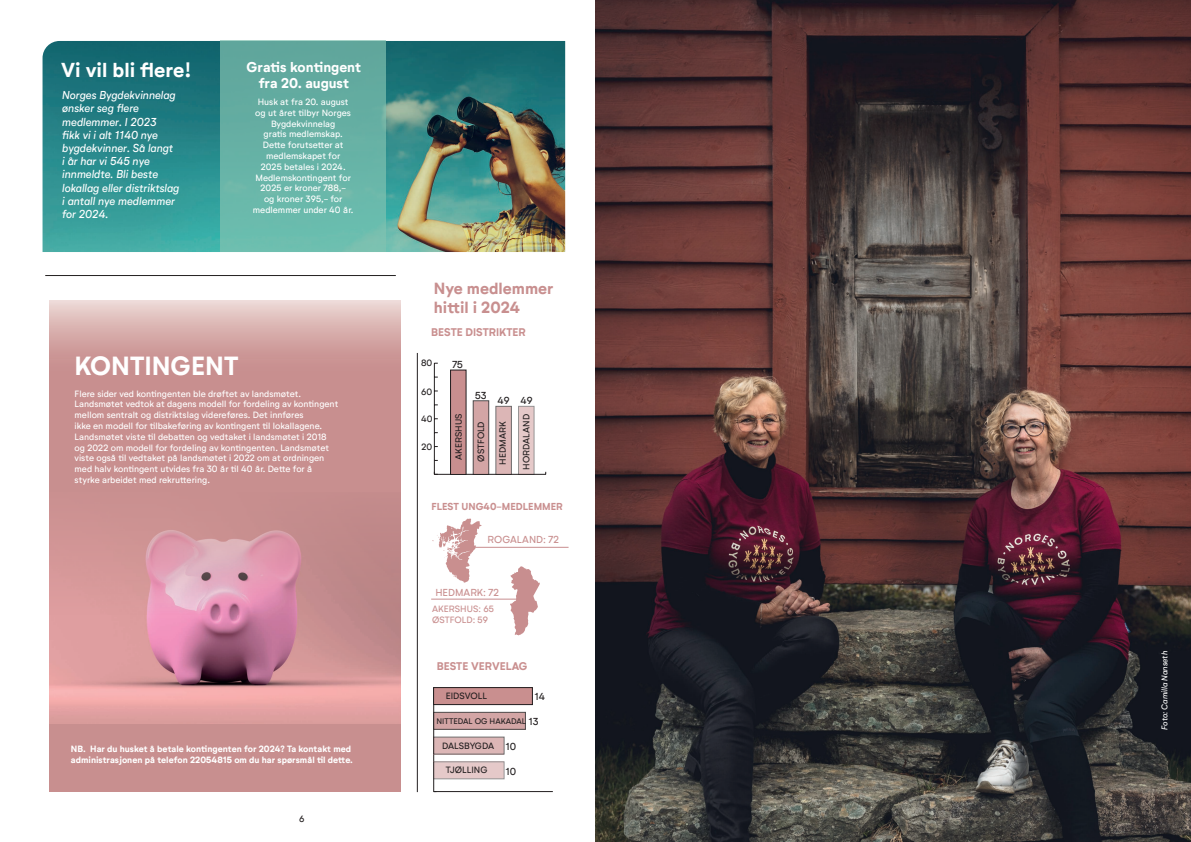
<style>
.page{position:relative;width:1191px;height:842px;background:#fff}
.page>*{position:absolute;margin:0;border:0;box-sizing:border-box;transform-origin:0 0}
.t1{font:700 26px "Neutrif Studio";color:#fff}
.t2{font:700 20px "Neutrif Studio";color:#fff}
.t3{font:700 16px/19.2px "Neutrif Studio";color:#c88f8f}
.t4{font:700 14px/16px "Neutrif Studio";color:#fff;text-align:center}
.t5{font:italic 11px/13.2px "Neutrif Studio";color:#fff}
.t6{font:700 11px "Neutrif Studio";color:#c98f8f}
.t7{font:10px "Neutrif Studio";color:#c98f8f}
.t8{font:700 10px "Neutrif Studio";color:#c98f8f}
.t9{font:10px "Neutrif Studio";color:#231f20}
.t10{font:9px/10.8px "Neutrif Studio";color:#fff}
.t11{font:700 9px/10.8px "Neutrif Studio";color:#fff}
.t12{font:9px "Neutrif Studio";color:#231f20}
.t13{font:9px/10.8px "Neutrif Studio";color:#c98f8f}
.t14{font:italic 8px "Neutrif Studio";color:#fff}
.t15{font:8px "Neutrif Studio";color:#231f20}
</style>
<div class="page">
<svg style="left:50px;top:300px;width:350px;height:192px;background:#cd9a99"></svg>
<div style="left:50px;top:492px;width:350px;height:299px;background:#c88f8f"></div>
<img style="left:50px;top:530px;width:350px;height:194px">
<hr style="left:45px;top:275px;width:351px;height:1px;background:#231f20">
<hr style="left:417px;top:353px;width:1px;height:439px;background:#231f20">
<hr style="left:434px;top:474px;width:112px;height:1px;background:#231f20">
<hr style="left:434px;top:363px;width:1px;height:111px;background:#231f20">
<div style="left:518px;top:406px;width:16px;height:68px;background:#e5c9c9"></div>
<div style="left:496px;top:406px;width:15px;height:68px;background:#dcb6b6"></div>
<div style="left:473px;top:401px;width:16px;height:73px;background:#d3a5a5"></div>
<div style="left:450px;top:370px;width:16px;height:104px;background:#c98f8f"></div>
<div style="left:450px;top:370px;width:16px;height:105px;border:1px solid #231f20"></div>
<hr style="left:433px;top:687px;width:1px;height:105px;background:#231f20">
<hr style="left:433px;top:791px;width:120px;height:1px;background:#231f20">
<div style="left:434px;top:762px;width:70px;height:17px;background:#e5c9c9"></div>
<div style="left:434px;top:737px;width:70px;height:17px;background:#dcb6b6"></div>
<div style="left:434px;top:712px;width:91px;height:17px;background:#d3a5a5"></div>
<div style="left:433px;top:687px;width:99px;height:18px;background:#c98f8f"></div>
<div style="left:433px;top:687px;width:99px;height:18px;border:1px solid #231f20"></div>
<svg style="left:432px;top:518px;width:50px;height:65px"></svg>
<svg style="left:510px;top:566px;width:30px;height:69px"></svg>
<hr style="left:431px;top:599px;width:96px;height:1px;background:#c88e8f">
<hr style="left:473px;top:547px;width:95px;height:1px;background:#c88e8f">
<img style="left:43px;top:41px;width:522px;height:211px">
<div style="left:220px;top:41px;width:166px;height:211px;background:#66b2a5"></div>
<img style="left:595px;top:0;width:596px;height:842px">
<h3 class="t4" style="left:246px;top:59px;width:116px">Gratis kontingent fra 20. august</h3>
<h2 class="t2" style="left:61px;top:57px;width:132px">Vi vil bli flere!</h2>
<p class="t5" style="left:62px;top:89px;width:119px">Norges Bygdekvinnelag ønsker seg flere medlemmer. I 2023<br>fikk vi i alt 1140 nye bygdekvinner. Så langt<br>i år har vi 545 nye innmeldte. Bli beste lokallag eller distriktslag i antall nye medlemmer for 2024.</p>
<p class="t10" style="left:253px;top:96px;width:102px;text-align:center">Husk at fra 20. august og ut året tilbyr Norges<br>Bygdekvinnelag<br>gratis medlemskap.<br>Dette forutsetter at medlemskapet for<br>2025 betales i 2024.<br>Medlemskontingent for<br>2025 er kroner 788,-<br>og kroner 395,- for medlemmer under 40 år.</p>
<h1 class="t1" style="left:75px;top:349px;width:165px">KONTINGENT</h1>
<p class="t10" style="left:75px;top:388px;width:265px">Flere sider ved kontingenten ble drøftet av landsmøtet.<br>Landsmøtet vedtok at dagens modell for fordeling av kontingent mellom sentralt og distriktslag videreføres. Det innføres<br>ikke en modell for tilbakeføring av kontingent til lokallagene.<br>Landsmøtet viste til debatten og vedtaket i landsmøtet i 2018 og 2022 om modell for fordeling av kontingenten. Landsmøtet viste også til vedtaket på landsmøtet i 2022 om at ordningen med halv kontingent utvides fra 30 år til 40 år. Dette for å styrke arbeidet med rekruttering.</p>
<p class="t11" style="left:71px;top:743px;width:283px">NB. Har du husket å betale kontingenten for 2024? Ta kontakt med administrasjonen på telefon 22054815 om du har spørsmål til dette.</p>
<p class="t12" style="left:299px;top:814px;width:7px">6</p>
<h3 class="t3" style="left:434px;top:279px;width:121px">Nye medlemmer hittil i 2024</h3>
<p class="t6" style="left:431px;top:325px;width:96px">BESTE DISTRIKTER</p>
<p class="t12" style="left:421px;top:358px;width:13px">80</p>
<p class="t9" style="left:452px;top:359px;width:12px">75</p>
<p class="t12" style="left:421px;top:386px;width:13px">60</p>
<p class="t12" style="left:421px;top:413px;width:13px">40</p>
<p class="t12" style="left:421px;top:441px;width:12px">20</p>
<p class="t12" style="left:453px;top:460px;width:48px;rotate:-90deg">AKERSHUS</p>
<p class="t9" style="left:475px;top:389px;width:13px">53</p>
<p class="t9" style="left:497px;top:394px;width:37px">49 49</p>
<p class="t12" style="left:475px;top:462px;width:42px;rotate:-90deg">ØSTFOLD</p>
<p class="t12" style="left:497px;top:465px;width:45px;rotate:-90deg">HEDMARK</p>
<p class="t12" style="left:521px;top:469px;width:57px;rotate:-90deg">HORDALAND</p>
<p class="t8" style="left:431px;top:500px;width:133px">FLEST UNG40-MEDLEMMER</p>
<p class="t7" style="left:487px;top:533px;width:73px">ROGALAND: 72</p>
<p class="t7" style="left:435px;top:586px;width:65px">HEDMARK: 72</p>
<p class="t13" style="left:432px;top:604px;width:63px">AKERSHUS: 65<br>ØSTFOLD: 59</p>
<p class="t6" style="left:437px;top:659px;width:92px">BESTE VERVELAG</p>
<p class="t12" style="left:446px;top:691px;width:43px">EIDSVOLL</p>
<p class="t9" style="left:535px;top:690px;width:12px">14</p>
<p class="t9" style="left:529px;top:716px;width:11px">13</p>
<p class="t9" style="left:506px;top:740px;width:12px">10</p>
<p class="t9" style="left:506px;top:765px;width:12px">10</p>
<p class="t15" style="left:436px;top:716px;width:91px">NITTEDAL OG HAKADAL</p>
<p class="t12" style="left:442px;top:740px;width:54px">DALSBYGDA</p>
<p class="t12" style="left:446px;top:765px;width:43px">TJØLLING</p>
<p class="t14" style="left:1159px;top:730px;width:80px;rotate:-90deg">Foto: Camilla Nanseth</p>
</div>
